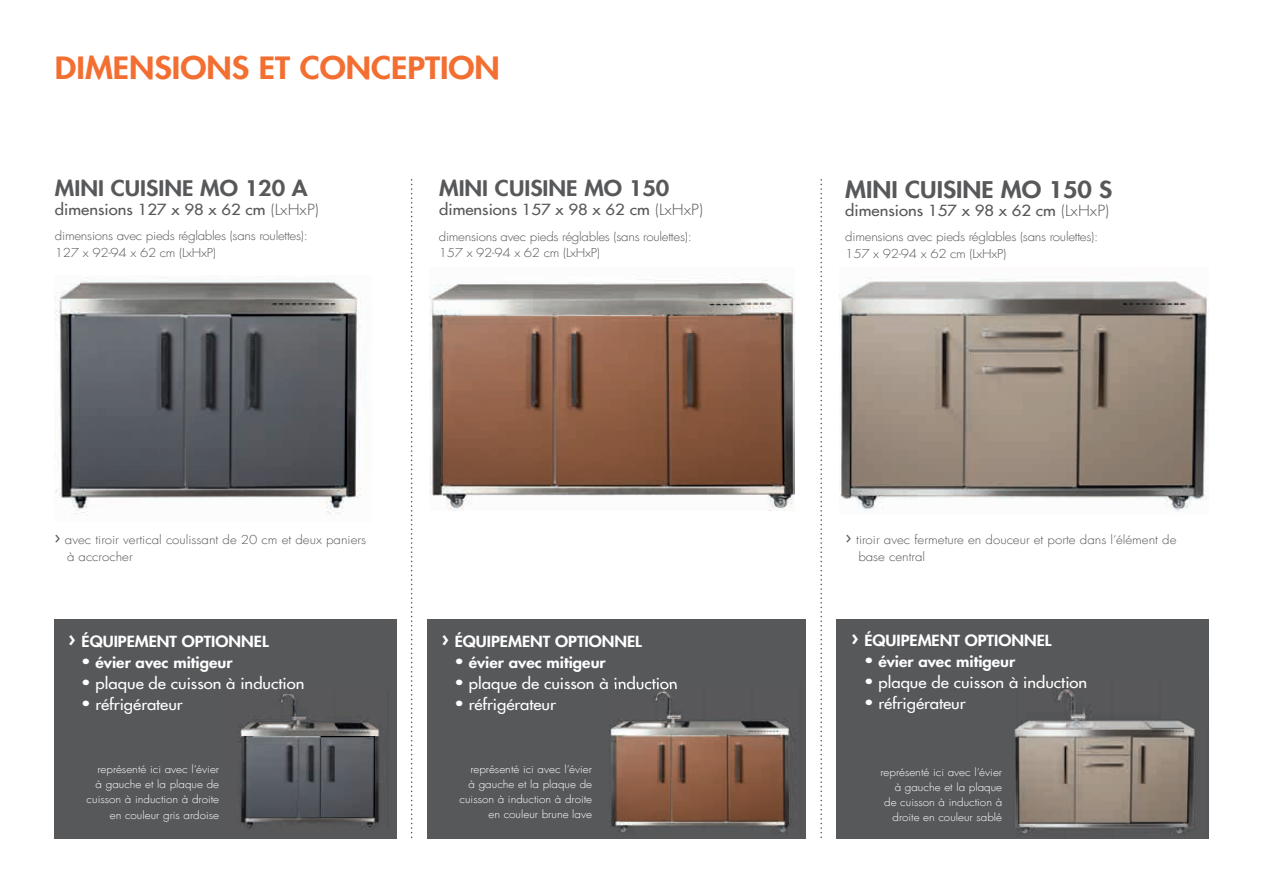
<style>
.page{position:relative;width:1263px;height:893px;background:#fff}
.page>*{position:absolute;margin:0;border:0;box-sizing:border-box;transform-origin:0 0}
.t1{font:800 30px "Futura Com";color:#f36e31;scale:1.11 1}
.t2{font:800 22.5px "Futura Com";color:#57585a;scale:1.11 1}
.t3{font:800 21px "Futura Com";color:#57585a;scale:1.11 1}
.t4{font:500 15px "Futura Com";color:#fff;scale:1.11 1}
.t5{font:800 15px "Futura Com";color:#fff;scale:1.11 1}
.t6{font:500 15px "Futura Com";color:#57585a;scale:1.11 1}
.t7{font:300 12px/16.5px "Futura Com";letter-spacing:-.02em;color:#57585a;scale:1.11 1}
.t8{font:300 12px/16.5px "Futura Com";color:#57585a;scale:1.11 1}
.t9{font:300 10.5px/15px "Futura Com";color:#fff;text-align:right;scale:1.11 1}
.s1{font-weight:300}
.s2{font-weight:500;font-size:16.5px}
.s3{font-size:21px}
</style>
<div class="page">
<svg style="left:411px;top:179px;width:1px;height:659px"></svg>
<svg style="left:820px;top:179px;width:2px;height:659px"></svg>
<div style="left:54px;top:619px;width:342px;height:219px;background:#57585a"></div>
<img style="left:238px;top:695px;width:45px;height:134px">
<img style="left:283px;top:694px;width:97px;height:134px">
<img style="left:55px;top:277px;width:306px;height:238px">
<img style="left:429px;top:278px;width:365px;height:233px">
<div style="left:427px;top:619px;width:379px;height:220px;background:#57585a"></div>
<img style="left:609px;top:694px;width:48px;height:140px">
<img style="left:657px;top:693px;width:135px;height:141px">
<img style="left:615px;top:685px;width:62px;height:8px">
<img style="left:840px;top:277px;width:369px;height:234px">
<div style="left:837px;top:619px;width:372px;height:220px;background:#57585a"></div>
<img style="left:1014px;top:686px;width:182px;height:149px">
<h1 class="t1" style="left:55px;top:45px;width:402px">DIMENSIONS ET CONCEPTION</h1>
<h3 class="t3" style="left:55px;top:173px;width:229px">MINI CUISINE MO 120 A</h3>
<h3 class="t6" style="left:55px;top:199px;width:239px">dimensions 127 x 98 x 62 cm <span class="s1">(LxHxP)</span></h3>
<p class="t7" style="left:55px;top:228px;width:229px">dimensions avec pieds réglables (sans roulettes):<br>127 x 92-94 x 62 cm (LxHxP)</p>
<h3 class="t3" style="left:439px;top:173px;width:209px">MINI CUISINE MO 150</h3>
<h3 class="t6" style="left:439px;top:199px;width:239px">dimensions 157 x 98 x 62 cm <span class="s1">(LxHxP)</span></h3>
<p class="t7" style="left:439px;top:228px;width:229px">dimensions avec pieds réglables (sans roulettes):<br>157 x 92-94 x 62 cm (LxHxP)</p>
<p class="t8" style="left:67px;top:532px;width:271px;text-indent:-13px"><span class="s2">›</span> avec tiroir vertical coulissant de 20 cm et deux paniers à accrocher</p>
<h3 class="t5" style="left:68px;top:630px;width:182px"><span class="s3">›</span> ÉQUIPEMENT OPTIONNEL</h3>
<h3 class="t5" style="left:81px;top:651px;width:138px">• évier avec mitigeur</h3>
<h3 class="t4" style="left:81px;top:672px;width:203px">• plaque de cuisson à induction</h3>
<h3 class="t4" style="left:81px;top:693px;width:93px">• réfrigérateur</h3>
<p class="t9" style="left:87px;top:762px;width:121px">représenté ici avec l‘évier<br>à gauche et la plaque de cuisson à induction à droite en couleur gris ardoise</p>
<h3 class="t5" style="left:441px;top:630px;width:182px"><span class="s3">›</span> ÉQUIPEMENT OPTIONNEL</h3>
<h3 class="t5" style="left:454px;top:651px;width:138px">• évier avec mitigeur</h3>
<h3 class="t4" style="left:454px;top:672px;width:203px">• plaque de cuisson à induction</h3>
<h3 class="t4" style="left:454px;top:693px;width:93px">• réfrigérateur</h3>
<p class="t9" style="left:460px;top:762px;width:121px">représenté ici avec l‘évier<br>à gauche et la plaque de cuisson à induction à droite en couleur brune lave</p>
<h2 class="t2" style="left:845px;top:173px;width:242px">MINI CUISINE MO 150 S</h2>
<h3 class="t6" style="left:845px;top:199px;width:239px">dimensions 157 x 98 x 62 cm <span class="s1">(LxHxP)</span></h3>
<p class="t7" style="left:845px;top:229px;width:229px">dimensions avec pieds réglables (sans roulettes):<br>157 x 92-94 x 62 cm (LxHxP)</p>
<p class="t8" style="left:858px;top:532px;width:288px;text-indent:-13px"><span class="s2">›</span> tiroir avec fermeture en douceur et porte dans l‘élément de base central</p>
<h3 class="t5" style="left:851px;top:629px;width:182px"><span class="s3">›</span> ÉQUIPEMENT OPTIONNEL</h3>
<h3 class="t5" style="left:864px;top:650px;width:138px">• évier avec mitigeur</h3>
<h3 class="t4" style="left:864px;top:671px;width:203px">• plaque de cuisson à induction</h3>
<h3 class="t4" style="left:864px;top:692px;width:93px">• réfrigérateur</h3>
<p class="t9" style="left:880px;top:764px;width:111px">représenté ici avec l‘évier à gauche et la plaque de cuisson à induction à droite en couleur sablé</p>
</div>
